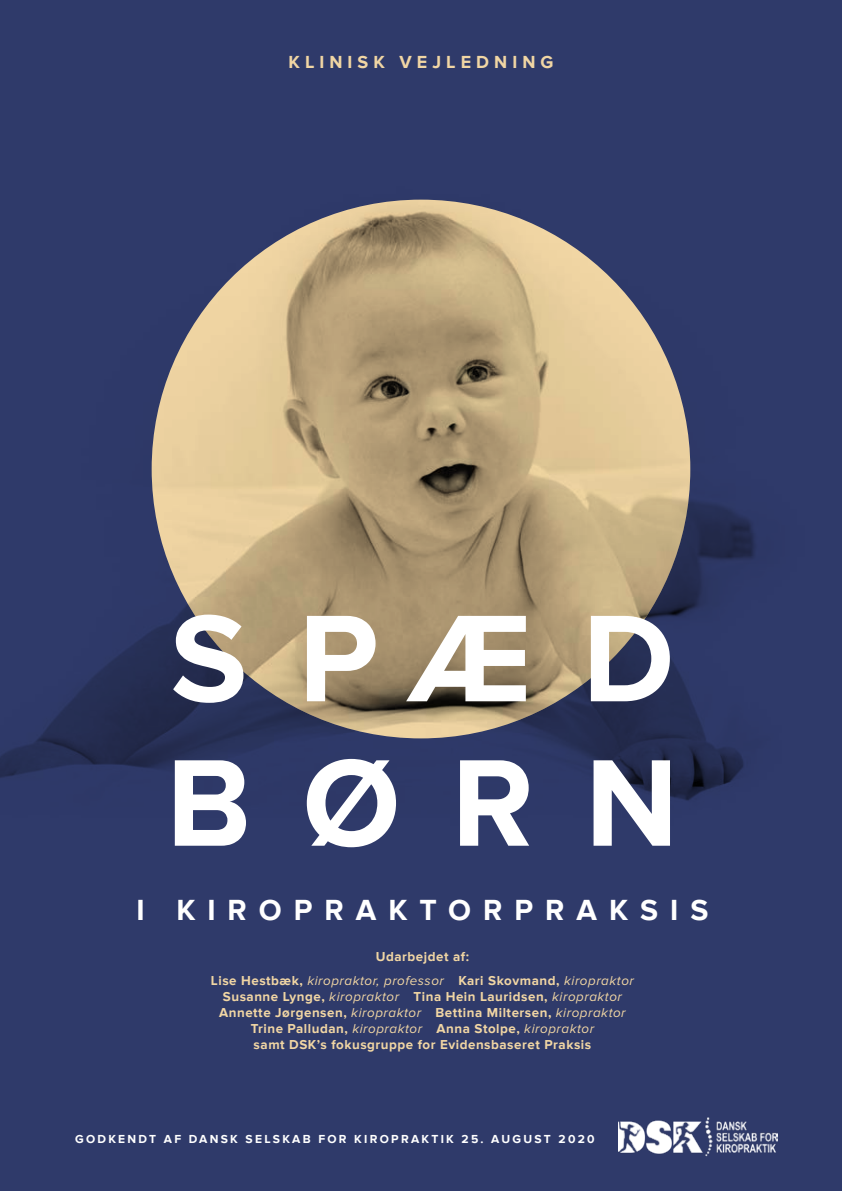
<style>
.page{position:relative;width:842px;height:1191px;background:#2f3a6a}
.page>*{position:absolute;margin:0;border:0;box-sizing:border-box;transform-origin:0 0}
.t1{font:700 128px/144.4px "Proxima Nova";letter-spacing:.4em;color:#fff}
.t2{font:700 30px "Proxima Nova";letter-spacing:.4em;color:#fff}
.t3{font:700 18px "Proxima Nova";letter-spacing:.28em;color:#f1d6a4}
.t4{font:700 13.4px/16px "Proxima Nova";letter-spacing:.04em;color:#f1d6a4;text-align:center}
.t5{font:700 12px "Proxima Nova";letter-spacing:.19em;color:#fff}
.s1{font-weight:400;font-style:italic}
</style>
<div class="page">
<img style="left:0;top:199px;width:756px;height:602px">
<img style="left:618px;top:1117px;width:159px;height:40px">
<img style="left:152px;top:200px;width:538px;height:538px">
<h3 class="t3" style="left:288px;top:52px;width:266px">KLINISK VEJLEDNING</h3>
<h1 class="t1" style="left:166px;top:589px;width:514px">SPÆD<br>BØRN</h1>
<h2 class="t2" style="left:136px;top:892px;width:573px">I KIROPRAKTORPRAKSIS</h2>
<p class="t4" style="left:211px;top:944px;width:424px;line-height:24.6px">Udarbejdet af:<br>Lise Hestbæk, <span class="s1">kiropraktor, professor</span> Kari Skovmand, <span class="s1">kiropraktor</span></p>
<p class="t4" style="left:219px;top:989px;width:408px">Susanne Lynge, <span class="s1">kiropraktor</span> Tina Hein Lauridsen, <span class="s1">kiropraktor </span>Annette Jørgensen, <span class="s1">kiropraktor</span> Bettina Miltersen, <span class="s1">kiropraktor </span>Trine Palludan, <span class="s1">kiropraktor</span> Anna Stolpe, <span class="s1">kiropraktor<br></span>samt DSK’s fokusgruppe for Evidensbaseret Praksis</p>
<p class="t5" style="left:75px;top:1131px;width:521px">GODKENDT AF DANSK SELSKAB FOR KIROPRAKTIK 25. AUGUST 2020</p>
</div>
